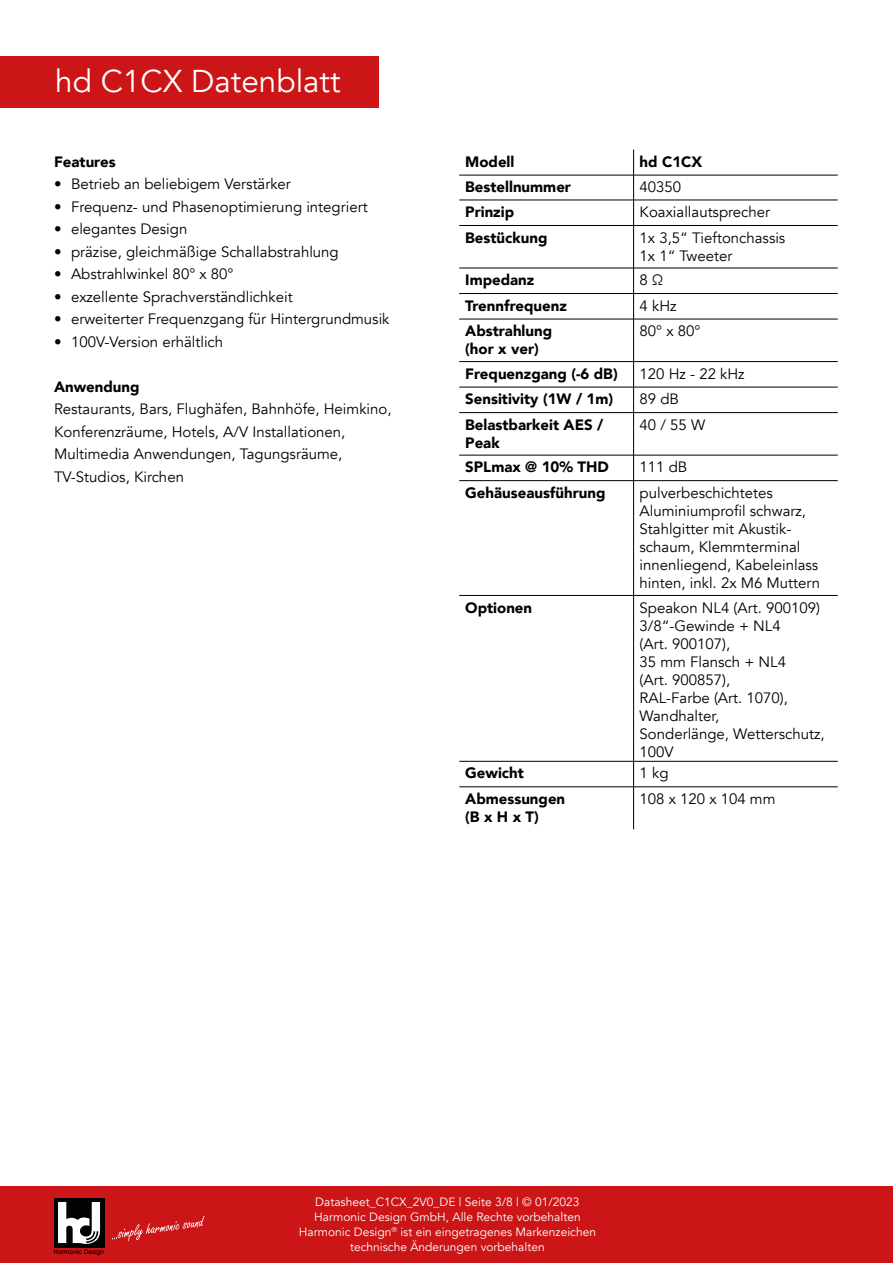
<style>
.page{position:relative;width:893px;height:1263px;background:#fff}
.page>*{position:absolute;margin:0;border:0;box-sizing:border-box;transform-origin:0 0}
.t1{font:31.5px "Avenir";color:#fff}
.t2{font:15px/18px "Avenir";color:#000}
.t3{font:900 15px/18px "Avenir";color:#000}
.t4{font:12px/15px "Avenir";color:#fff;text-align:center}
.t5{font:500 6.45px "Avant Garde IT Cby BT";color:#000}
</style>
<div class="page">
<div style="left:0;top:1186px;width:893px;height:77px;background:#cb1517"></div>
<div style="left:54px;top:1198px;width:50px;height:49px;background:#020203"></div>
<svg style="left:58px;top:1202px;width:42px;height:42px"></svg>
<svg style="left:112px;top:1216px;width:93px;height:25px"></svg>
<div style="left:0;top:57px;width:378px;height:51px;background:#cb1517"></div>
<svg style="left:633px;top:150px;width:1px;height:75px"></svg>
<hr style="left:633px;top:226px;width:1px;height:42px;background:#000">
<svg style="left:633px;top:269px;width:1px;height:50px"></svg>
<hr style="left:633px;top:319px;width:1px;height:42px;background:#000">
<svg style="left:633px;top:362px;width:1px;height:50px"></svg>
<hr style="left:633px;top:413px;width:1px;height:42px;background:#000">
<svg style="left:633px;top:456px;width:1px;height:24px"></svg>
<hr style="left:633px;top:481px;width:1px;height:114px;background:#000">
<hr style="left:633px;top:596px;width:1px;height:165px;background:#000">
<svg style="left:633px;top:762px;width:1px;height:24px"></svg>
<hr style="left:633px;top:787px;width:1px;height:42px;background:#000">
<hr style="left:459px;top:200px;width:175px;height:1px;background:#000">
<hr style="left:634px;top:200px;width:204px;height:1px;background:#000">
<hr style="left:459px;top:387px;width:175px;height:1px;background:#000">
<hr style="left:634px;top:387px;width:204px;height:1px;background:#000">
<hr style="left:459px;top:480px;width:175px;height:1px;background:#000">
<hr style="left:634px;top:480px;width:204px;height:1px;background:#000">
<hr style="left:459px;top:595px;width:175px;height:1px;background:#000">
<hr style="left:634px;top:595px;width:204px;height:1px;background:#000">
<hr style="left:459px;top:761px;width:175px;height:1px;background:#000">
<hr style="left:634px;top:761px;width:204px;height:1px;background:#000">
<hr style="left:459px;top:786px;width:175px;height:1px;background:#000">
<hr style="left:634px;top:786px;width:204px;height:1px;background:#000">
<hr style="left:459px;top:175px;width:175px;height:1px;background:#000">
<hr style="left:634px;top:175px;width:204px;height:1px;background:#000">
<hr style="left:459px;top:225px;width:175px;height:1px;background:#000">
<hr style="left:634px;top:225px;width:204px;height:1px;background:#000">
<hr style="left:459px;top:268px;width:175px;height:1px;background:#000">
<hr style="left:634px;top:268px;width:204px;height:1px;background:#000">
<hr style="left:459px;top:293px;width:175px;height:1px;background:#000">
<hr style="left:634px;top:293px;width:204px;height:1px;background:#000">
<hr style="left:459px;top:319px;width:175px;height:1px;background:#000">
<hr style="left:634px;top:319px;width:204px;height:1px;background:#000">
<hr style="left:459px;top:361px;width:175px;height:1px;background:#000">
<hr style="left:634px;top:361px;width:204px;height:1px;background:#000">
<hr style="left:459px;top:412px;width:175px;height:1px;background:#000">
<hr style="left:634px;top:412px;width:204px;height:1px;background:#000">
<hr style="left:459px;top:455px;width:175px;height:1px;background:#000">
<hr style="left:634px;top:455px;width:204px;height:1px;background:#000">
<h1 class="t1" style="left:55px;top:62px;width:287px">hd C1CX Datenblatt</h1>
<p class="t3" style="left:54px;top:152px;width:63px">Features</p>
<p class="t2" style="left:54px;top:175px;width:238px">• Betrieb an beliebigem Verstärker</p>
<p class="t2" style="left:54px;top:198px;width:315px">• Frequenz- und Phasenoptimierung integriert</p>
<p class="t2" style="left:54px;top:220px;width:135px">• elegantes Design</p>
<p class="t2" style="left:54px;top:243px;width:286px">• präzise, gleichmäßige Schallabstrahlung</p>
<p class="t2" style="left:54px;top:265px;width:181px">• Abstrahlwinkel 80° x 80°</p>
<p class="t2" style="left:54px;top:288px;width:240px">• exzellente Sprachverständlichkeit</p>
<p class="t2" style="left:54px;top:310px;width:337px">• erweiterter Frequenzgang für Hintergrundmusik</p>
<p class="t2" style="left:54px;top:333px;width:171px">• 100V-Version erhältlich</p>
<p class="t3" style="left:54px;top:377px;width:87px">Anwendung</p>
<p class="t2" style="left:54px;top:398px;width:339px;line-height:22.5px">Restaurants, Bars, Flughäfen, Bahnhöfe, Heimkino, Konferenzräume, Hotels, A/V Installationen, Multimedia Anwendungen, Tagungsräume, TV-Studios, Kirchen</p>
<p class="t3" style="left:465px;top:152px;width:51px">Modell</p>
<p class="t3" style="left:640px;top:152px;width:64px">hd C1CX</p>
<p class="t3" style="left:465px;top:177px;width:107px">Bestellnummer</p>
<p class="t2" style="left:640px;top:178px;width:43px">40350</p>
<p class="t3" style="left:465px;top:202px;width:50px">Prinzip</p>
<p class="t2" style="left:640px;top:203px;width:132px">Koaxiallautsprecher</p>
<p class="t3" style="left:465px;top:228px;width:84px">Bestückung</p>
<p class="t2" style="left:640px;top:229px;width:147px">1x 3,5“ Tieftonchassis<br>1x 1“ Tweeter</p>
<p class="t3" style="left:465px;top:271px;width:71px">Impedanz</p>
<p class="t2" style="left:640px;top:271px;width:25px">8 Ω</p>
<p class="t3" style="left:465px;top:296px;width:103px">Trennfrequenz</p>
<p class="t2" style="left:640px;top:297px;width:38px">4 kHz</p>
<p class="t3" style="left:465px;top:322px;width:88px">Abstrahlung (hor x ver)</p>
<p class="t2" style="left:640px;top:322px;width:62px">80° x 80°</p>
<p class="t3" style="left:465px;top:364px;width:154px">Frequenzgang (-6 dB)</p>
<p class="t2" style="left:640px;top:365px;width:107px">120 Hz - 22 kHz</p>
<p class="t3" style="left:465px;top:390px;width:150px">Sensitivity (1W / 1m)</p>
<p class="t2" style="left:640px;top:390px;width:41px">89 dB</p>
<p class="t3" style="left:465px;top:415px;width:140px">Belastbarkeit AES /<br>Peak</p>
<p class="t2" style="left:640px;top:416px;width:67px">40 / 55 W</p>
<p class="t3" style="left:465px;top:458px;width:145px">SPLmax @ 10% THD</p>
<p class="t2" style="left:640px;top:458px;width:49px">111 dB</p>
<p class="t3" style="left:465px;top:483px;width:142px">Gehäuseausführung</p>
<p class="t2" style="left:640px;top:484px;width:182px">pulverbeschichtetes<br>Aluminiumprofil schwarz,<br>Stahlgitter mit Akustik&shy;schaum, Klemmterminal innenliegend, Kabeleinlass hinten, inkl. 2x M6 Muttern</p>
<p class="t3" style="left:465px;top:598px;width:68px">Optionen</p>
<p class="t2" style="left:640px;top:599px;width:186px">Speakon NL4 (Art. 900109)<br>3/8“-Gewinde + NL4<br>(Art. 900107),<br>35 mm Flansch + NL4<br>(Art. 900857),<br>RAL-Farbe (Art. 1070),<br>Wandhalter,<br>Sonderlänge, Wetterschutz,<br>100V</p>
<p class="t3" style="left:465px;top:764px;width:60px">Gewicht</p>
<p class="t2" style="left:640px;top:764px;width:30px">1 kg</p>
<p class="t3" style="left:465px;top:789px;width:102px">Abmessungen (B x H x T)</p>
<p class="t2" style="left:640px;top:790px;width:137px">108 x 120 x 104 mm</p>
<p class="t5" style="left:54px;top:1248px;width:52px">Harmonic Design</p>
<p class="t4" style="left:299px;top:1194px;width:299px">Datasheet_C1CX_2V0_DE | Seite 3/8 | © 01/2023<br>Harmonic Design GmbH, Alle Rechte vorbehalten Harmonic Design<sup>®</sup> ist ein eingetragenes Markenzeichen technische Änderungen vorbehalten</p>
</div>
